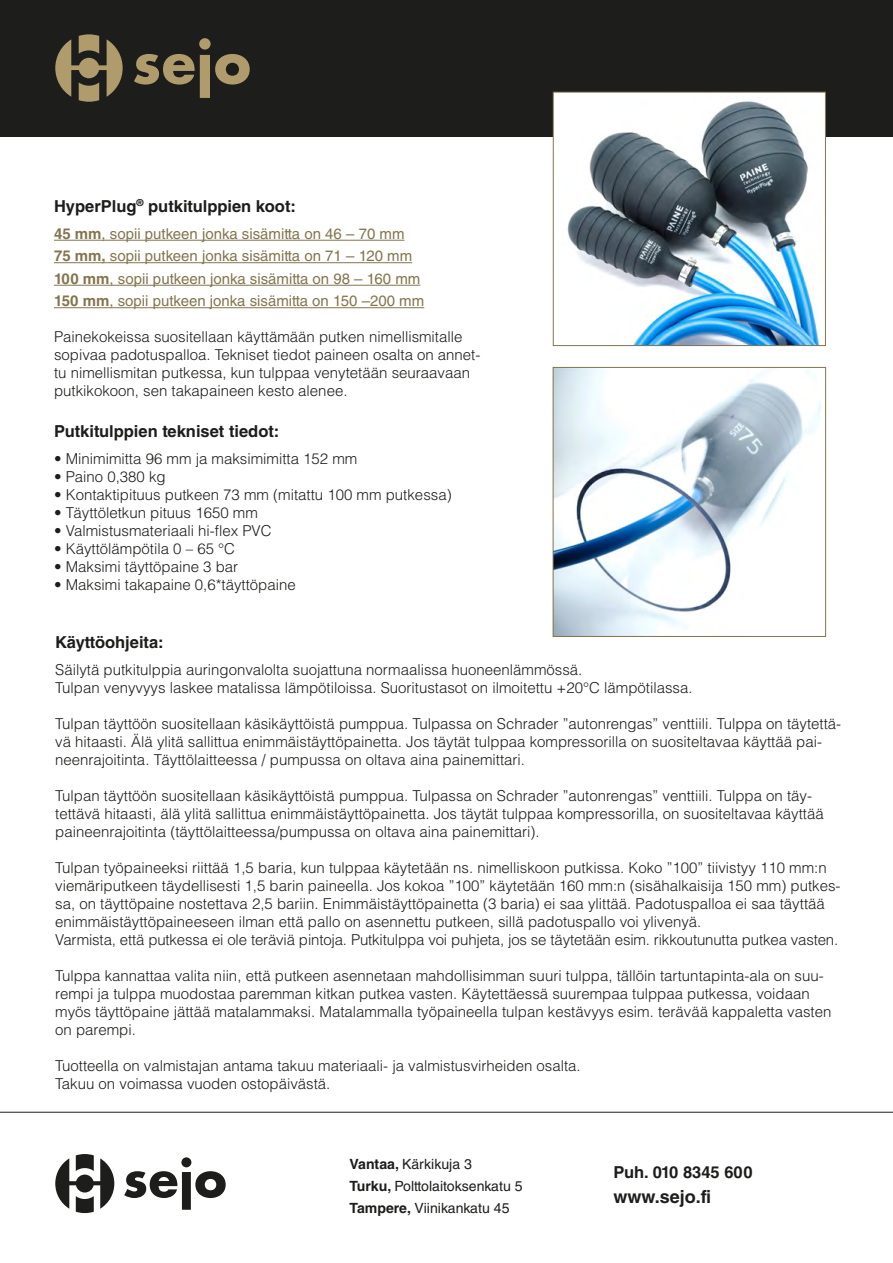
<style>
.page{position:relative;width:893px;height:1263px;background:#fff}
.page>*{position:absolute;margin:0;border:0;box-sizing:border-box;transform-origin:0 0}
.t1{font:700 18px "Helvetica LT Std";color:#1d1d1b}
.t2{font:700 16.5px "Helvetica LT Std";color:#1d1d1b}
.t3{font:300 15px/18px "Helvetica LT Std";color:#1d1d1b}
.t4{font:15px/22.5px "Helvetica LT Std";color:#83754e}
.t5{font:14.1px/21.8px "Helvetica LT Std";color:#1d1d1b}
.s1{font-weight:700}
</style>
<div class="page">
<svg style="left:124px;top:1157px;width:102px;height:53px"></svg>
<svg style="left:55px;top:1154px;width:59px;height:59px"></svg>
<hr style="left:0;top:1112px;width:893px;height:1px;background:#1d1d1b">
<div style="left:0;top:0;width:893px;height:136px;background:#1d1d1b"></div>
<img style="left:555px;top:94px;width:269px;height:250px">
<div style="left:553px;top:92px;width:273px;height:254px;border:1px solid #83754e"></div>
<hr style="left:54px;top:240px;width:350px;height:1px;background:#83754e">
<hr style="left:54px;top:262px;width:358px;height:1px;background:#83754e">
<hr style="left:54px;top:285px;width:366px;height:1px;background:#83754e">
<hr style="left:54px;top:307px;width:370px;height:1px;background:#83754e">
<img style="left:555px;top:369px;width:266px;height:266px">
<div style="left:553px;top:367px;width:273px;height:270px;border:1px solid #83754e"></div>
<svg style="left:134px;top:38px;width:116px;height:60px"></svg>
<svg style="left:55px;top:34px;width:68px;height:68px"></svg>
<p class="t2" style="left:54px;top:196px;width:244px">HyperPlug<sup>®</sup> putkitulppien koot:</p>
<p class="t4" style="left:54px;top:222px;width:372px"><span class="s1">45 mm</span>, sopii putkeen jonka sisämitta on 46 – 70 mm <span class="s1">75 mm,</span> sopii putkeen jonka sisämitta on 71 – 120 mm <span class="s1">100 mm</span>, sopii putkeen jonka sisämitta on 98 – 160 mm <span class="s1">150 mm</span>, sopii putkeen jonka sisämitta on 150 –200 mm</p>
<p class="t3" style="left:54px;top:328px;width:428px">Painekokeissa suositellaan käyttämään putken nimellismitalle sopivaa padotuspalloa. Tekniset tiedot paineen osalta on annet&shy;tu nimellismitan putkessa, kun tulppaa venytetään seuraavaan putkikokoon, sen takapaineen kesto alenee.</p>
<p class="t2" style="left:54px;top:421px;width:227px">Putkitulppien tekniset tiedot:</p>
<p class="t3" style="left:54px;top:449px;width:305px">• Minimimitta 96 mm ja maksimimitta 152 mm</p>
<p class="t3" style="left:54px;top:467px;width:113px">• Paino 0,380 kg</p>
<p class="t3" style="left:54px;top:485px;width:399px">• Kontaktipituus putkeen 73 mm (mitattu 100 mm putkessa)</p>
<p class="t3" style="left:54px;top:503px;width:205px">• Täyttöletkun pituus 1650 mm</p>
<p class="t3" style="left:54px;top:521px;width:219px">• Valmistusmateriaali hi-flex PVC</p>
<p class="t3" style="left:54px;top:539px;width:183px">• Käyttölämpötila 0 – 65 °C</p>
<p class="t3" style="left:54px;top:557px;width:186px">• Maksimi täyttöpaine 3 bar</p>
<p class="t3" style="left:54px;top:575px;width:243px">• Maksimi takapaine 0,6*täyttöpaine</p>
<p class="t2" style="left:55px;top:633px;width:110px">Käyttöohjeita:</p>
<p class="t3" style="left:55px;top:660px;width:639px">Säilytä putkitulppia auringonvalolta suojattuna normaalissa huoneenlämmössä.<br>Tulpan venyvyys laskee matalissa lämpötiloissa. Suoritustasot on ilmoitettu +20°C lämpötilassa.</p>
<p class="t3" style="left:55px;top:714px;width:787px">Tulpan täyttöön suositellaan käsikäyttöistä pumppua. Tulpassa on Schrader ”autonrengas” venttiili. Tulppa on täytettä&shy;vä hitaasti. Älä ylitä sallittua enimmäistäyttöpainetta. Jos täytät tulppaa kompressorilla on suositeltavaa käyttää pai&shy;neenrajoitinta. Täyttölaitteessa / pumpussa on oltava aina painemittari.</p>
<p class="t3" style="left:55px;top:786px;width:770px">Tulpan täyttöön suositellaan käsikäyttöistä pumppua. Tulpassa on Schrader ”autonrengas” venttiili. Tulppa on täy&shy;tettävä hitaasti, älä ylitä sallittua enimmäistäyttöpainetta. Jos täytät tulppaa kompressorilla, on suositeltavaa käyttää paineenrajoitinta (täyttölaitteessa/pumpussa on oltava aina painemittari).</p>
<p class="t3" style="left:55px;top:858px;width:787px">Tulpan työpaineeksi riittää 1,5 baria, kun tulppaa käytetään ns. nimelliskoon putkissa. Koko ”100” tiivistyy 110 mm:n viemäriputkeen täydellisesti 1,5 barin paineella. Jos kokoa ”100” käytetään 160 mm:n (sisähalkaisija 150 mm) putkes&shy;sa, on täyttöpaine nostettava 2,5 bariin. Enimmäistäyttöpainetta (3 baria) ei saa ylittää. Padotuspalloa ei saa täyttää enimmäistäyttöpaineeseen ilman että pallo on asennettu putkeen, sillä padotuspallo voi ylivenyä.<br>Varmista, että putkessa ei ole teräviä pintoja. Putkitulppa voi puhjeta, jos se täytetään esim. rikkoutunutta putkea vasten.</p>
<p class="t3" style="left:55px;top:966px;width:778px">Tulppa kannattaa valita niin, että putkeen asennetaan mahdollisimman suuri tulppa, tällöin tartuntapinta-ala on suu&shy;rempi ja tulppa muodostaa paremman kitkan putkea vasten. Käytettäessä suurempaa tulppaa putkessa, voidaan myös täyttöpaine jättää matalammaksi. Matalammalla työpaineella tulpan kestävyys esim. terävää kappaletta vasten on parempi.</p>
<p class="t3" style="left:55px;top:1056px;width:527px">Tuotteella on valmistajan antama takuu materiaali- ja valmistusvirheiden osalta.<br>Takuu on voimassa vuoden ostopäivästä.</p>
<p class="t5" style="left:350px;top:1153px;width:175px"><span class="s1">Vantaa,</span> Kärkikuja 3<br><span class="s1">Turku,</span> Polttolaitoksenkatu 5<br><span class="s1">Tampere,</span> Viinikankatu 45</p>
<p class="t2" style="left:613px;top:1162px;width:141px">Puh. 010 8345 600</p>
<p class="t1" style="left:613px;top:1185px;width:99px">www.sejo.fi</p>
</div>
